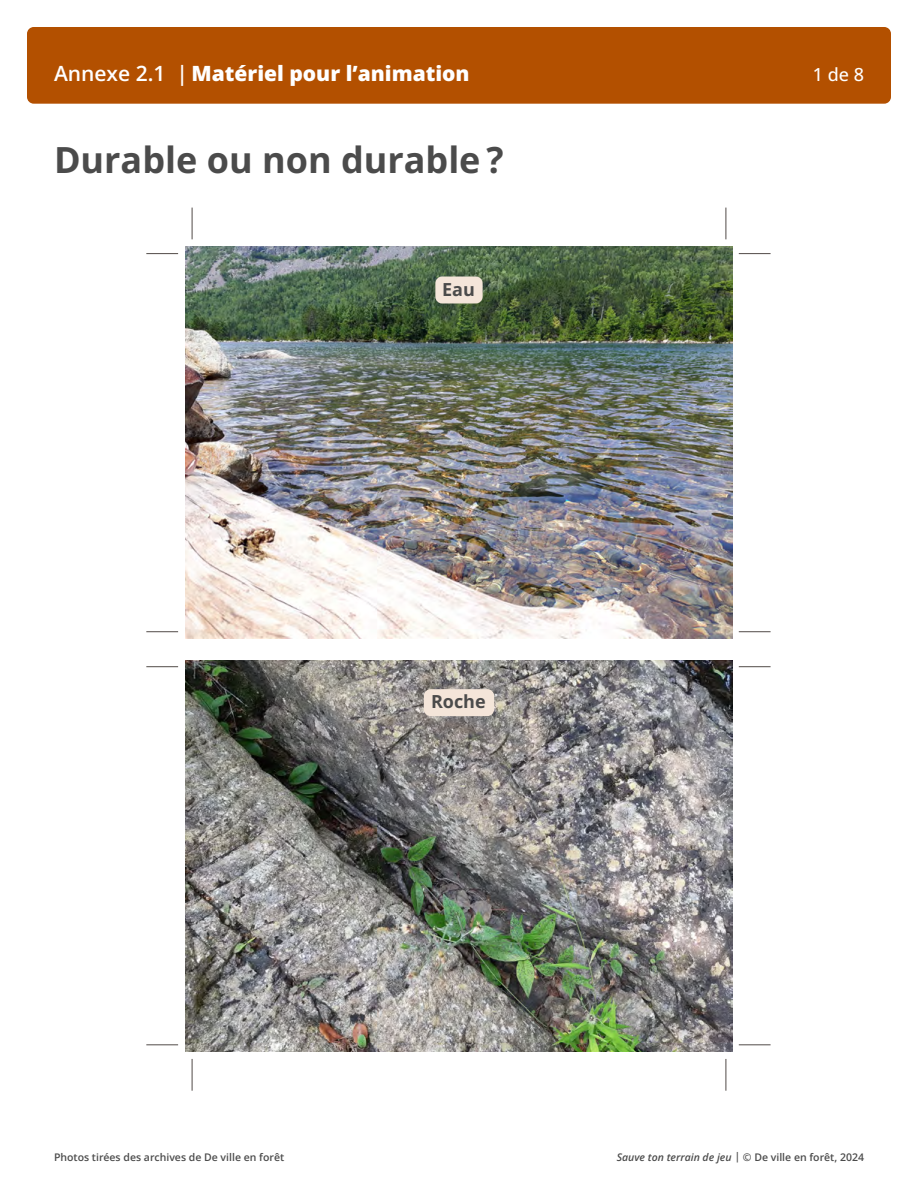
<style>
.page{position:relative;width:918px;height:1188px;background:#fff}
.page>*{position:absolute;margin:0;border:0;box-sizing:border-box;transform-origin:0 0}
.Grand_titre_2{font:700 36px "Open Sans";color:#4b4b4b}
.t1{font:800 21px "Open Sans";color:#fff}
.Intertitre_2{font:700 18px "Open Sans";color:#4b4b4b}
.t2{font:500 18px "Open Sans";color:#fff}
.Courant{font:italic 600 10.5px "Open Sans";color:#4b4b4b}
.Courant-2{font:600 10.5px "Open Sans";color:#4b4b4b}
.s1{font-weight:600}
.s2{font-style:normal}
</style>
<div class="page">
<div style="left:27px;top:27px;width:864px;height:77px;background:#b35000;border-radius:7px"></div>
<img style="left:185px;top:247px;width:548px;height:391px">
<img style="left:185px;top:660px;width:548px;height:392px">
<hr style="left:192px;top:208px;width:1px;height:31px;background:#524b48">
<hr style="left:192px;top:1059px;width:1px;height:32px;background:#524b48">
<hr style="left:726px;top:208px;width:1px;height:31px;background:#524b48">
<hr style="left:726px;top:1059px;width:1px;height:32px;background:#524b48">
<hr style="left:146px;top:253px;width:32px;height:1px;background:#524b48">
<hr style="left:739px;top:253px;width:32px;height:1px;background:#524b48">
<hr style="left:146px;top:631px;width:32px;height:1px;background:#524b48">
<hr style="left:739px;top:631px;width:32px;height:1px;background:#524b48">
<hr style="left:146px;top:666px;width:32px;height:1px;background:#524b48">
<hr style="left:739px;top:666px;width:32px;height:1px;background:#524b48">
<hr style="left:146px;top:1045px;width:32px;height:1px;background:#524b48">
<hr style="left:739px;top:1045px;width:32px;height:1px;background:#524b48">
<div style="left:435px;top:277px;width:48px;height:27px;background:#f4e5d9;border-radius:7px"></div>
<div style="left:424px;top:689px;width:70px;height:27px;background:#f4e5d9;border-radius:7px"></div>
<p class="t1" style="left:54px;top:59px;width:417px"><span class="s1">Annexe 2.1 |</span> Matériel pour l’animation</p>
<p class="t2" style="left:813px;top:63px;width:53px">1 de 8</p>
<p class="Grand_titre_2" style="left:54px;top:136px;width:451px">Durable ou non durable ?</p>
<p class="Intertitre_2" style="left:442px;top:277px;width:34px">Eau</p>
<p class="Intertitre_2" style="left:431px;top:690px;width:56px">Roche</p>
<p class="Courant-2" style="left:54px;top:1150px;width:232px">Photos tirées des archives de De ville en forêt</p>
<p class="Courant" style="left:617px;top:1150px;width:249px">Sauve ton terrain de jeu | <span class="s2">© De ville en forêt, 2024</span></p>
</div>
